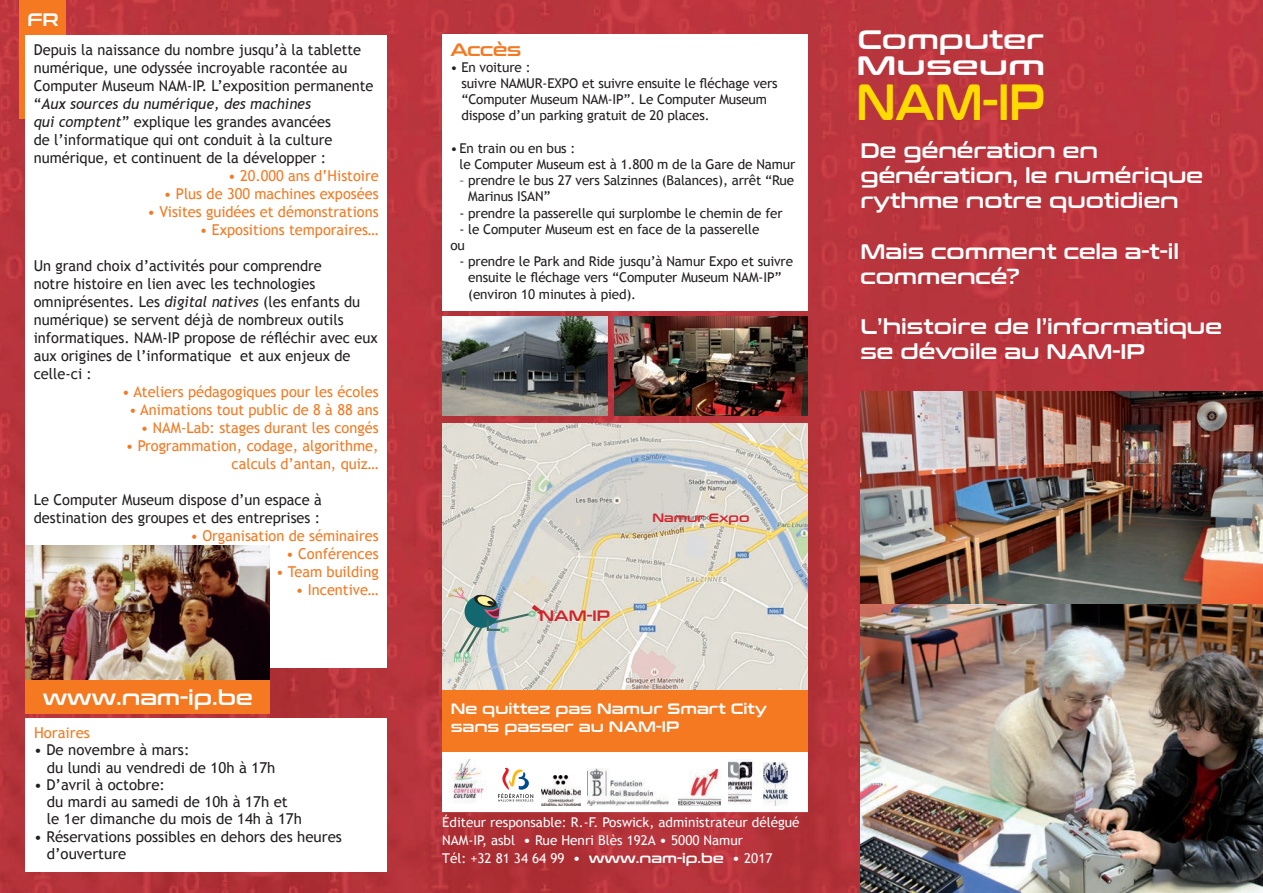
<style>
.page{position:relative;width:1263px;height:893px;background:#fff}
.page>*{position:absolute;margin:0;border:0;box-sizing:border-box;transform-origin:0 0}
.t1{font:50.85px "Conthrax Sb";color:#ffdc01;scale:.79 1}
.t2{font:26.7px/26.5px "Conthrax Sb";color:#fff;scale:1.08 1}
.t3{font:21px/25.2px "Conthrax Sb";color:#fff}
.t4{font:18px "Conthrax Sb";letter-spacing:-.01em;color:#f47921}
.t5{font:18px "Conthrax Sb";color:#fff}
.t6{font:15px/18px "Trebuchet MS";color:#231f20}
.t7{font:15px/18px "Trebuchet MS";color:#f47921;text-align:right}
.t8{font:15px/18px "Conthrax Sb";color:#fff}
.t9{font:15px "Conthrax Sb";color:#d1232a}
.t10{font:13.5px/16.2px "Trebuchet MS";letter-spacing:-.01em;color:#231f20}
.t11{font:13.5px/18px "Trebuchet MS";color:#fff}
.t12{font:12px "Conthrax Sb";color:#d1232a}
.s1{font-style:italic}
.s2{font-size:15px}
.s3{font-family:"Conthrax Sb"}
</style>
<div class="page">
<img style="left:0;top:0;width:1263px;height:893px">
<img style="left:860px;top:391px;width:403px;height:214px">
<div style="left:442px;top:34px;width:366px;height:276px;background:#fff"></div>
<img style="left:860px;top:605px;width:403px;height:288px">
<img style="left:442px;top:424px;width:365px;height:266px">
<div style="left:442px;top:752px;width:366px;height:60px;background:#fff"></div>
<img style="left:678px;top:769px;width:43px;height:37px">
<img style="left:763px;top:762px;width:25px;height:44px">
<svg style="left:498px;top:768px;width:35px;height:33px"></svg>
<img style="left:541px;top:776px;width:39px;height:30px">
<img style="left:588px;top:769px;width:82px;height:37px">
<img style="left:448px;top:759px;width:36px;height:44px">
<div style="left:19px;top:0;width:47px;height:119px;background:#f47921"></div>
<div style="left:26px;top:35px;width:361px;height:633px;background:#fff"></div>
<img style="left:26px;top:545px;width:244px;height:135px">
<div style="left:26px;top:719px;width:361px;height:153px;background:#fff"></div>
<div style="left:26px;top:680px;width:244px;height:34px;background:#f47921"></div>
<img style="left:442px;top:317px;width:166px;height:99px">
<img style="left:614px;top:317px;width:194px;height:99px">
<img style="left:729px;top:759px;width:24px;height:45px">
<div style="left:442px;top:690px;width:366px;height:62px;background:#f47921"></div>
<svg style="left:447px;top:586px;width:96px;height:77px;background:#c1c7c0"></svg>
<p class="t5" style="left:28px;top:6px;width:33px">FR</p>
<p class="t6" style="left:34px;top:41px;width:341px">Depuis la naissance du nombre jusqu’à la tablette numérique, une odyssée incroyable racontée au Computer Museum NAM-IP. L’exposition permanente “<span class="s1">Aux sources du numérique, des machines<br>qui comptent</span>” explique les grandes avancées<br>de l’informatique qui ont conduit à la culture numérique, et continuent de la développer :</p>
<p class="t7" style="left:228px;top:167px;width:152px">• 20.000 ans d’Histoire</p>
<p class="t7" style="left:164px;top:185px;width:216px">• Plus de 300 machines exposées</p>
<p class="t7" style="left:147px;top:203px;width:233px">• Visites guidées et démonstrations</p>
<p class="t7" style="left:200px;top:221px;width:180px">• Expositions temporaires…</p>
<p class="t6" style="left:34px;top:257px;width:345px">Un grand choix d’activités pour comprendre<br>notre histoire en lien avec les technologies omniprésentes. Les <span class="s1">digital natives</span> (les enfants du numérique) se servent déjà de nombreux outils informatiques. NAM-IP propose de réfléchir avec eux aux origines de l’informatique et aux enjeux de celle-ci :</p>
<p class="t7" style="left:122px;top:383px;width:258px">• Ateliers pédagogiques pour les écoles</p>
<p class="t7" style="left:129px;top:401px;width:251px">• Animations tout public de 8 à 88 ans</p>
<p class="t7" style="left:141px;top:419px;width:239px">• NAM-Lab: stages durant les congés</p>
<p class="t7" style="left:126px;top:437px;width:254px">• Programmation, codage, algorithme, calculs d’antan, quiz…</p>
<p class="t6" style="left:34px;top:491px;width:289px">Le Computer Museum dispose d’un espace à destination des groupes et des entreprises :</p>
<p class="t7" style="left:190px;top:527px;width:190px">• Organisation de séminaires</p>
<p class="t7" style="left:286px;top:545px;width:94px">• Conférences</p>
<p class="t7" style="left:276px;top:563px;width:104px">• Team building</p>
<p class="t7" style="left:296px;top:581px;width:84px">• Incentive…</p>
<h3 class="t3" style="left:43px;top:683px;width:211px">www.nam-ip.be</h3>
<p class="t7" style="left:34px;top:724px;width:57px">Horaires</p>
<p class="t6" style="left:47px;top:742px;width:230px;line-height:17.2px;text-indent:-13px">• De novembre à mars:<br>du lundi au vendredi de 10h à 17h</p>
<p class="t6" style="left:47px;top:776px;width:257px;line-height:17.2px;text-indent:-13px">• D’avril à octobre:<br>du mardi au samedi de 10h à 17h et le 1er dimanche du mois de 14h à 17h</p>
<p class="t6" style="left:47px;top:828px;width:297px;line-height:17.2px;text-indent:-13px">• Réservations possibles en dehors des heures d’ouverture</p>
<p class="t4" style="left:450px;top:36px;width:72px">Accès</p>
<p class="t10" style="left:461px;top:59px;width:318px;text-indent:-11px">• En voiture :<br>suivre NAMUR-EXPO et suivre ensuite le fléchage vers “Computer Museum NAM-IP”. Le Computer Museum dispose d’un parking gratuit de 20 places.</p>
<p class="t10" style="left:459px;top:140px;width:337px;text-indent:-9px">• En train ou en bus :<br>le Computer Museum est à 1.800 m de la Gare de Namur</p>
<p class="t10" style="left:468px;top:173px;width:327px;text-indent:-9px">– prendre le bus 27 vers Salzinnes (Balances), arrêt “Rue<br>Marinus ISAN”</p>
<p class="t10" style="left:459px;top:205px;width:325px">- prendre la passerelle qui surplombe le chemin de fer</p>
<p class="t10" style="left:450px;top:221px;width:310px;text-indent:9px">- le Computer Museum est en face de la passerelle ou</p>
<p class="t10" style="left:468px;top:254px;width:326px;text-indent:-9px">- prendre le Park and Ride jusqu’à Namur Expo et suivre ensuite le fléchage vers “Computer Museum NAM-IP” (environ 10 minutes à pied).</p>
<h2 class="t2" style="left:856px;top:24px;width:176px">Computer<br>Museum</h2>
<h1 class="t1" style="left:856px;top:63px;width:240px">NAM-IP</h1>
<h3 class="t3" style="left:860px;top:136px;width:344px">De génération en génération, le numérique rythme notre quotidien</h3>
<h3 class="t3" style="left:860px;top:237px;width:320px">Mais comment cela a-t-il commencé?</h3>
<h3 class="t3" style="left:860px;top:313px;width:363px">L’histoire de l’informatique se dévoile au NAM-IP</h3>
<p class="t9" style="left:540px;top:604px;width:72px">NAM-IP</p>
<p class="t12" style="left:652px;top:508px;width:98px">Namur Expo</p>
<p class="t8" style="left:451px;top:698px;width:318px">Ne quittez pas Namur Smart City sans passer au NAM-IP</p>
<p class="t11" style="left:442px;top:813px;width:359px">Éditeur responsable: R.-F. Poswick, administrateur délégué<br>NAM-IP, asbl <span class="s2">•</span> Rue Henri Blès 192A <span class="s2">•</span> 5000 Namur<br>Tél: +32 81 34 64 99 <span class="s2">•</span> <span class="s3">www.nam-ip.be</span> <span class="s2">•</span> 2017</p>
</div>
